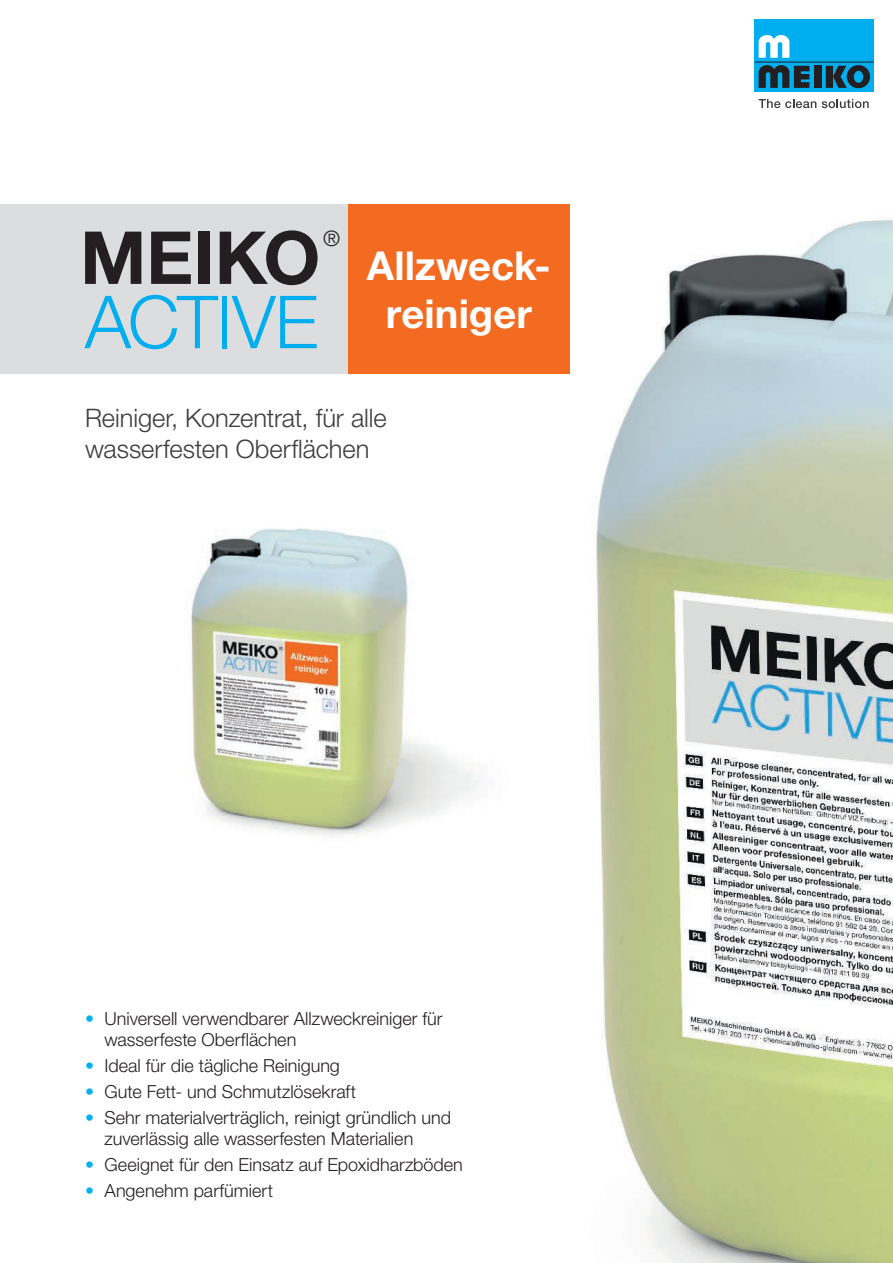
<style>
.page{position:relative;width:893px;height:1263px;background:#fff}
.page>*{position:absolute;margin:0;border:0;box-sizing:border-box;transform-origin:0 0}
.t1{font:300 73.2px "Helvetica Neue LTW1 G";letter-spacing:-.015em;color:#00aeef}
.t2{font:700 73.2px "Helvetica Neue LTW1 G";letter-spacing:-.005em;color:#231f20}
.t3{font:700 39.9px/47.8px "Helvetica Neue LTW1 G";color:#fff;text-align:center}
.t4{font:300 25.5px/30.6px "Helvetica Neue LTW1 G";letter-spacing:-.005em;color:#3e3e3f}
.t5{font:300 21.3px "Helvetica Neue LTW1 G";color:#231f20}
.t6{font:300 18px/21.6px "Helvetica Neue LTW1 G";color:#231f20}
.s1{color:#00b3ef}
</style>
<div class="page">
<img style="left:249px;top:24px;width:644px;height:1239px">
<img style="left:191px;top:355px;width:392px;height:570px">
<div style="left:755px;top:19px;width:119px;height:73px;background:#00aeef"></div>
<div style="left:814px;top:66px;width:7px;height:22px;background:#231f20"></div>
<svg style="left:826px;top:65px;width:44px;height:23px"></svg>
<hr style="left:755px;top:62px;width:119px;height:1px;background:#231f20">
<svg style="left:759px;top:35px;width:30px;height:23px"></svg>
<svg style="left:759px;top:65px;width:50px;height:23px"></svg>
<svg style="left:759px;top:99px;width:57px;height:9px"></svg>
<svg style="left:822px;top:99px;width:47px;height:9px"></svg>
<div style="left:0;top:205px;width:348px;height:169px;background:#dcdddf"></div>
<div style="left:348px;top:205px;width:221px;height:169px;background:#f36a21"></div>
<p class="t5" style="left:323px;top:225px;width:19px">®</p>
<h1 class="t2" style="left:80px;top:213px;width:242px">MEIKO</h1>
<h1 class="t1" style="left:85px;top:277px;width:235px">ACTIVE</h1>
<h2 class="t3" style="left:367px;top:241px;width:185px">Allzweck&shy;reiniger</h2>
<h3 class="t4" style="left:85px;top:403px;width:303px">Reiniger, Konzentrat, für alle wasserfesten Oberflächen</h3>
<p class="t6" style="left:105px;top:1007px;width:339px;text-indent:-19px"><span class="s1">•</span> Universell verwendbarer Allzweckreiniger für wasserfeste Oberflächen</p>
<p class="t6" style="left:85px;top:1055px;width:256px"><span class="s1">•</span> Ideal für die tägliche Reinigung</p>
<p class="t6" style="left:85px;top:1080px;width:272px"><span class="s1">•</span> Gute Fett- und Schmutzlösekraft</p>
<p class="t6" style="left:105px;top:1106px;width:348px;text-indent:-19px"><span class="s1">•</span> Sehr materialverträglich, reinigt gründlich und zuverlässig alle wasserfesten Materialien</p>
<p class="t6" style="left:85px;top:1154px;width:379px"><span class="s1">•</span> Geeignet für den Einsatz auf Epoxidharzböden</p>
<p class="t6" style="left:85px;top:1180px;width:190px"><span class="s1">•</span> Angenehm parfümiert</p>
</div>
